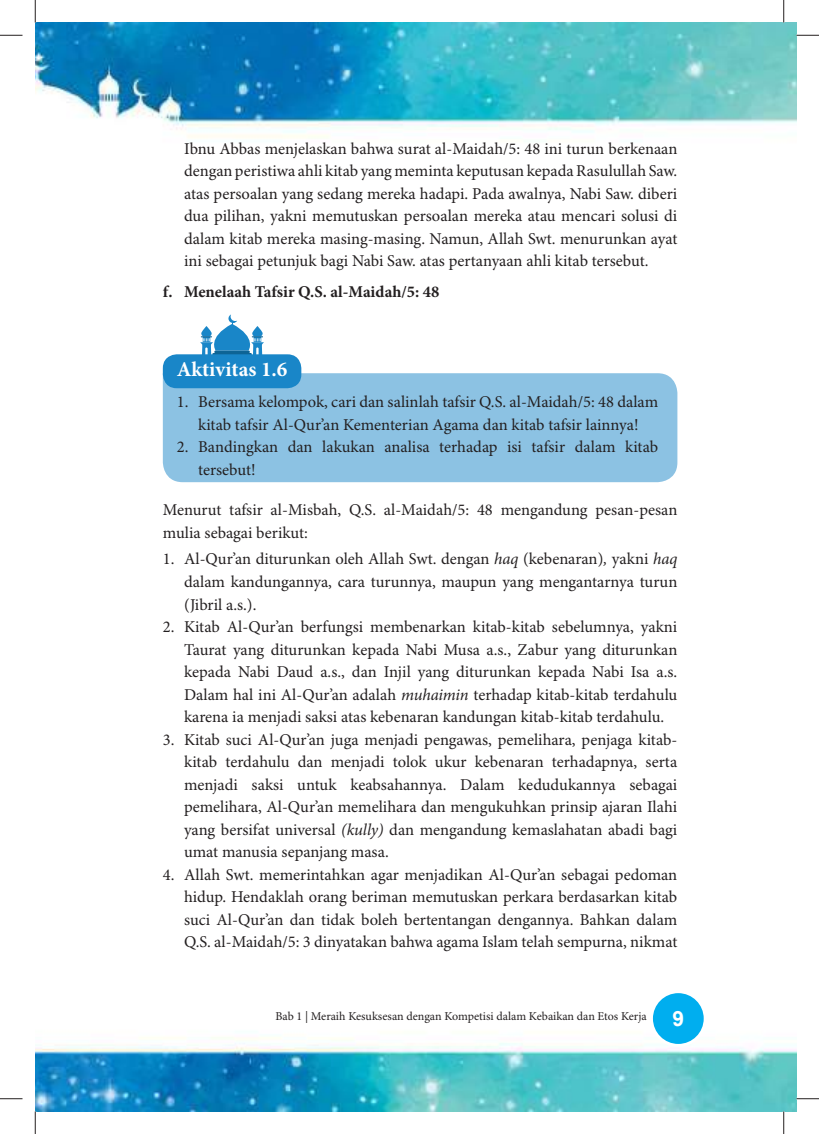
<style>
.page{position:relative;width:819px;height:1134px;background:#fff}
.page>*{position:absolute;margin:0;border:0;box-sizing:border-box;transform-origin:0 0}
.t1{font:700 21px "Minion Pro";color:#fff}
.t2{font:16.5px/22.5px "Minion Pro";color:#231f20;text-align:justify}
.t3{font:700 16.5px "Minion Pro";color:#231f20}
.t4{font:12px "Minion Pro";color:#231f20}
.s1{font-style:italic}
.s2{font-family:"Arial";font-weight:700;font-size:21px;color:#fff}
</style>
<div class="page">
<img style="left:35px;top:22px;width:761px;height:1089px">
<div style="left:651px;top:991px;width:54px;height:54px;background:#00aeef;border-radius:50%"></div>
<div style="left:650px;top:990px;width:57px;height:56px;border:3px solid #fff;border-radius:50%"></div>
<svg style="left:200px;top:314px;width:64px;height:40px"></svg>
<div style="left:163px;top:373px;width:514px;height:109px;background:#8cc2e3"></div>
<div style="left:163px;top:354px;width:138px;height:34px;background:#1986c8;border-radius:14px"></div>
<hr style="left:783px;top:0;width:2px;height:23px;background:#fff">
<svg style="left:0;top:35px;width:23px;height:1px"></svg>
<svg style="left:796px;top:35px;width:23px;height:1px"></svg>
<svg style="left:0;top:1098px;width:23px;height:1px"></svg>
<svg style="left:796px;top:1098px;width:23px;height:1px"></svg>
<svg style="left:35px;top:0;width:1px;height:23px"></svg>
<svg style="left:35px;top:1111px;width:1px;height:23px"></svg>
<svg style="left:783px;top:0;width:1px;height:23px"></svg>
<svg style="left:783px;top:1111px;width:1px;height:23px"></svg>
<p class="t2" style="left:184px;top:138px;width:495px">Ibnu Abbas menjelaskan bahwa surat al-Maidah/5: 48 ini turun berkenaan dengan peristiwa ahli kitab yang meminta keputusan kepada Rasulullah Saw. atas persoalan yang sedang mereka hadapi. Pada awalnya, Nabi Saw. diberi dua pilihan, yakni memutuskan persoalan mereka atau mencari solusi di dalam kitab mereka masing-masing. Namun, Allah Swt. menurunkan ayat ini sebagai petunjuk bagi Nabi Saw. atas pertanyaan ahli kitab tersebut.</p>
<p class="t3" style="left:163px;top:285px;width:278px">f. Menelaah Tafsir Q.S. al-Maidah/5: 48</p>
<p class="t1" style="left:177px;top:361px;width:112px">Aktivitas 1.6</p>
<p class="t2" style="left:177px;top:391px;width:483px;text-align:center">1. Bersama kelompok, cari dan salinlah tafsir Q.S. al-Maidah/5: 48 dalam kitab tafsir Al-Qur’an Kementerian Agama dan kitab tafsir lainnya!</p>
<p class="t2" style="left:198px;top:436px;width:462px;text-indent:-21px">2. Bandingkan dan lakukan analisa terhadap isi tafsir dalam kitab tersebut!</p>
<p class="t2" style="left:163px;top:499px;width:516px">Menurut tafsir al-Misbah, Q.S. al-Maidah/5: 48 mengandung pesan-pesan mulia sebagai berikut:</p>
<p class="t2" style="left:184px;top:548px;width:495px;text-indent:-21px">1. Al-Qur’an diturunkan oleh Allah Swt. dengan <span class="s1">haq</span> (kebenaran)<span class="s1">,</span> yakni <span class="s1">haq </span>dalam kandungannya, cara turunnya, maupun yang mengantarnya turun (Jibril a.s.).</p>
<p class="t2" style="left:184px;top:616px;width:495px;text-indent:-21px">2. Kitab Al-Qur’an berfungsi membenarkan kitab-kitab sebelumnya, yakni Taurat yang diturunkan kepada Nabi Musa a.s., Zabur yang diturunkan kepada Nabi Daud a.s., dan Injil yang diturunkan kepada Nabi Isa a.s.<br>Dalam hal ini Al-Qur’an adalah <span class="s1">muhaimin</span> terhadap kitab-kitab terdahulu karena ia menjadi saksi atas kebenaran kandungan kitab-kitab terdahulu.</p>
<p class="t2" style="left:184px;top:728px;width:495px;text-indent:-21px">3. Kitab suci Al-Qur’an juga menjadi pengawas, pemelihara, penjaga kitab&shy;kitab terdahulu dan menjadi tolok ukur kebenaran terhadapnya, serta menjadi saksi untuk keabsahannya. Dalam kedudukannya sebagai pemelihara, Al-Qur’an memelihara dan mengukuhkan prinsip ajaran Ilahi yang bersifat universal <span class="s1">(kully)</span> dan mengandung kemaslahatan abadi bagi umat manusia sepanjang masa.</p>
<p class="t2" style="left:184px;top:863px;width:495px;text-indent:-21px">4. Allah Swt. memerintahkan agar menjadikan Al-Qur’an sebagai pedoman hidup. Hendaklah orang beriman memutuskan perkara berdasarkan kitab suci Al-Qur’an dan tidak boleh bertentangan dengannya. Bahkan dalam Q.S. al-Maidah/5: 3 dinyatakan bahwa agama Islam telah sempurna, nikmat</p>
<p class="t4" style="left:275px;top:1009px;width:410px">Bab 1 | Meraih Kesuksesan dengan Kompetisi dalam Kebaikan dan Etos Kerja <span class="s2">9</span></p>
</div>
